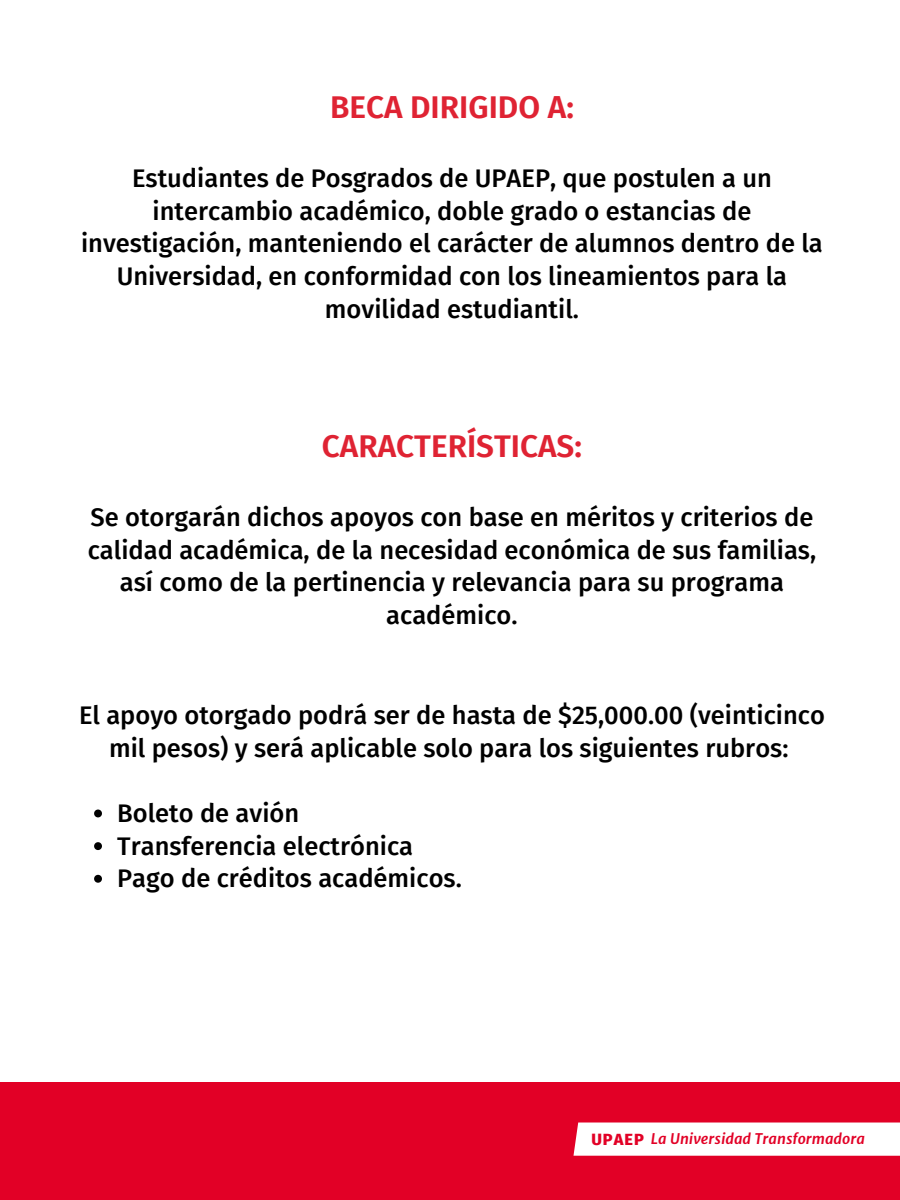
<style>
.page{position:relative;width:900px;height:1200px;background:#fff}
.page>*{position:absolute;margin:0;border:0;box-sizing:border-box;transform-origin:0 0}
.t1{font:600 31.5px "Fira Sans";color:#df2333}
.t2{font:500 25.5px/32.7px "Fira Sans";color:#000;text-align:center}
.t3{font:italic 700 14.4px "Merriweather Sans";color:#e20026}
.s1{font-family:"Fira Sans";font-weight:800;font-style:normal;font-size:16.35px}
</style>
<div class="page">
<svg style="left:94px;top:809px;width:8px;height:8px"></svg>
<svg style="left:94px;top:842px;width:8px;height:8px"></svg>
<svg style="left:94px;top:874px;width:8px;height:8px"></svg>
<div style="left:0;top:1082px;width:900px;height:117px;background:#e20026"></div>
<div style="left:574px;top:1122px;width:326px;height:33px;background:#fff"></div>
<p class="t1" style="left:330px;top:89px;width:245px">BECA DIRIGIDO A:</p>
<p class="t2" style="left:81px;top:162px;width:743px">Estudiantes de Posgrados de UPAEP, que postulen a un intercambio académico, doble grado o estancias de investigación, manteniendo el carácter de alumnos dentro de la Universidad, en conformidad con los lineamientos para la movilidad estudiantil.</p>
<p class="t1" style="left:322px;top:427px;width:261px">CARACTERÍSTICAS:</p>
<p class="t2" style="left:88px;top:501px;width:730px">Se otorgarán dichos apoyos con base en méritos y criterios de calidad académica, de la necesidad económica de sus familias, así como de la pertinencia y relevancia para su programa académico.</p>
<p class="t2" style="left:79px;top:699px;width:747px">El apoyo otorgado podrá ser de hasta de $25,000.00 (veinticinco mil pesos) y será aplicable solo para los siguientes rubros:</p>
<p class="t2" style="left:117px;top:797px;width:346px;text-align:left">Boleto de avión<br>Transferencia electrónica<br>Pago de créditos académicos.</p>
<p class="t3" style="left:591px;top:1129px;width:275px"><span class="s1">UPAEP</span> La Universidad Transformadora</p>
</div>
